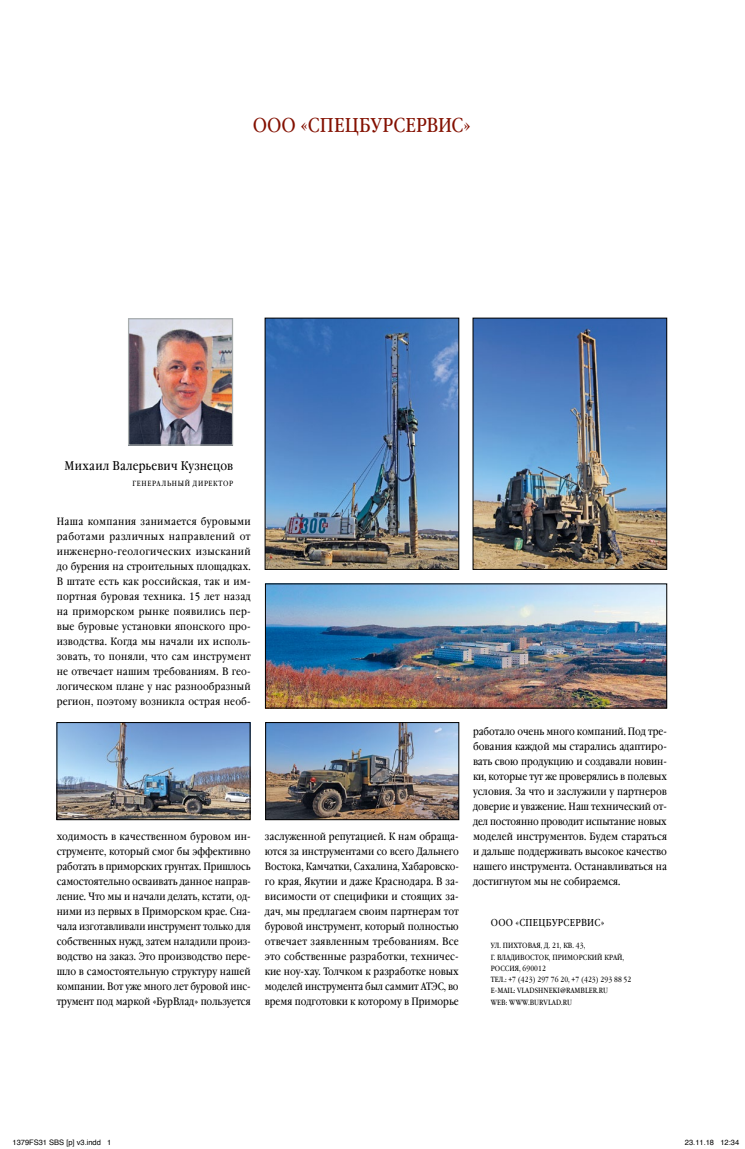
<style>
.page{position:relative;width:745px;height:1149px;background:#fff}
.page>*{position:absolute;margin:0;border:0;box-sizing:border-box;transform-origin:0 0}
.t1{font:20px "Garamond Narrow Book FS";color:#831000}
.t2{font:12.5px "Garamond Narrow Book FS";letter-spacing:.01em;color:#000}
.t3{font:10.62px/15px "Garamond Narrow Book FS";letter-spacing:-.005em;color:#000;text-align:justify}
.t4{font:10px "Garamond Narrow Book FS";letter-spacing:.03em;color:#000}
.t5{font:7.5px/11.2px "Garamond Narrow Book FS";letter-spacing:.025em;color:#000}
.t6{font:7.5px "Helvetica";color:#000}
.t7{font:7.5px "Garamond Narrow Book FS";letter-spacing:.205em;color:#000}
</style>
<div class="page">
<img style="left:267px;top:320px;width:189px;height:247px">
<img style="left:474px;top:320px;width:190px;height:247px">
<img style="left:59px;top:724px;width:189px;height:94px">
<div style="left:57px;top:722px;width:193px;height:98px;border:1px solid #000"></div>
<img style="left:267px;top:724px;width:189px;height:94px">
<div style="left:265px;top:722px;width:193px;height:98px;border:1px solid #000"></div>
<img style="left:267px;top:586px;width:397px;height:120px">
<img style="left:130px;top:320px;width:101px;height:124px">
<div style="left:128px;top:318px;width:105px;height:128px;border:1px solid #a8adad"></div>
<h1 class="t1" style="left:252px;top:112px;width:219px">ООО «СПЕЦБУРСЕРВИС»</h1>
<p class="t2" style="left:64px;top:458px;width:170px">МИХАИЛ ВАЛЕРЬЕВИЧ КУЗНЕЦОВ</p>
<p class="t7" style="left:132px;top:479px;width:87px">ГЕНЕРАЛЬНЫЙ ДИРЕКТО</p>
<p class="t5" style="left:229px;top:478px;width:6px">Р</p>
<p class="t3" style="left:57px;top:514px;width:195px">НАША КОМПАНИЯ ЗАНИМАЕТСЯ БУРОВЫМИ РАБОТАМИ РАЗЛИЧНЫХ НАПРАВЛЕНИЙ ОТ ИНЖЕНЕРНО-ГЕОЛОГИЧЕСКИХ ИЗЫСКАНИЙ ДО БУРЕНИЯ НА СТРОИТЕЛЬНЫХ ПЛОЩАДКАХ.<br>В ШТАТЕ ЕСТЬ КАК РОССИЙСКАЯ, ТАК И ИМ-ПОРТНАЯ БУРОВАЯ ТЕХНИКА. 15 ЛЕТ НАЗАД НА ПРИМОРСКОМ РЫНКЕ ПОЯВИЛИСЬ ПЕР-ВЫЕ БУРОВЫЕ УСТАНОВКИ ЯПОНСКОГО ПРО-ИЗВОДСТВА. КОГДА МЫ НАЧАЛИ ИХ ИСПОЛЬ-ЗОВАТЬ, ТО ПОНЯЛИ, ЧТО САМ ИНСТРУМЕНТ НЕ ОТВЕЧАЕТ НАШИМ ТРЕБОВАНИЯМ. В ГЕО-ЛОГИЧЕСКОМ ПЛАНЕ У НАС РАЗНООБРАЗНЫЙ РЕГИОН, ПОЭТОМУ ВОЗНИКЛА ОСТРАЯ НЕОБ-</p>
<p class="t3" style="left:57px;top:829px;width:195px">ХОДИМОСТЬ В КАЧЕСТВЕННОМ БУРОВОМ ИН-СТРУМЕНТЕ, КОТОРЫЙ СМОГ БЫ ЭФФЕКТИВНО РАБОТАТЬ В ПРИМОРСКИХ ГРУНТАХ. ПРИШЛОСЬ САМОСТОЯТЕЛЬНО ОСВАИВАТЬ ДАННОЕ НАПРАВ-ЛЕНИЕ. ЧТО МЫ И НАЧАЛИ ДЕЛАТЬ, КСТАТИ, ОД-НИМИ ИЗ ПЕРВЫХ В ПРИМОРСКОМ КРАЕ. СНА-ЧАЛА ИЗГОТАВЛИВАЛИ ИНСТРУМЕНТ ТОЛЬКО ДЛЯ СОБСТВЕННЫХ НУЖД, ЗАТЕМ НАЛАДИЛИ ПРОИЗ-ВОДСТВО НА ЗАКАЗ. ЭТО ПРОИЗВОДСТВО ПЕРЕ-ШЛО В САМОСТОЯТЕЛЬНУЮ СТРУКТУРУ НАШЕЙ КОМПАНИИ. ВОТ УЖЕ МНОГО ЛЕТ БУРОВОЙ ИНС-ТРУМЕНТ ПОД МАРКОЙ «БУРВЛАД» ПОЛЬЗУЕТСЯ</p>
<p class="t3" style="left:265px;top:829px;width:195px">ЗАСЛУЖЕННОЙ РЕПУТАЦИЕЙ. К НАМ ОБРАЩА-ЮТСЯ ЗА ИНСТРУМЕНТАМИ СО ВСЕГО ДАЛЬНЕГО ВОСТОКА, КАМЧАТКИ, САХАЛИНА, ХАБАРОВСКО-ГО КРАЯ, ЯКУТИИ И ДАЖЕ КРАСНОДАРА. В ЗА-ВИСИМОСТИ ОТ СПЕЦИФИКИ И СТОЯЩИХ ЗА-ДАЧ, МЫ ПРЕДЛАГАЕМ СВОИМ ПАРТНЕРАМ ТОТ БУРОВОЙ ИНСТРУМЕНТ, КОТОРЫЙ ПОЛНОСТЬЮ ОТВЕЧАЕТ ЗАЯВЛЕННЫМ ТРЕБОВАНИЯМ. ВСЕ ЭТО СОБСТВЕННЫЕ РАЗРАБОТКИ, ТЕХНИЧЕС-КИЕ НОУ-ХАУ. ТОЛЧКОМ К РАЗРАБОТКЕ НОВЫХ МОДЕЛЕЙ ИНСТРУМЕНТА БЫЛ САММИТ АТЭС, ВО ВРЕМЯ ПОДГОТОВКИ К КОТОРОМУ В ПРИМОРЬЕ</p>
<p class="t3" style="left:472px;top:724px;width:195px">РАБОТАЛО ОЧЕНЬ МНОГО КОМПАНИЙ. ПОД ТРЕ-БОВАНИЯ КАЖДОЙ МЫ СТАРАЛИСЬ АДАПТИРО-ВАТЬ СВОЮ ПРОДУКЦИЮ И СОЗДАВАЛИ НОВИН-КИ, КОТОРЫЕ ТУТ ЖЕ ПРОВЕРЯЛИСЬ В ПОЛЕВЫХ УСЛОВИЯ. ЗА ЧТО И ЗАСЛУЖИЛИ У ПАРТНЕРОВ ДОВЕРИЕ И УВАЖЕНИЕ. НАШ ТЕХНИЧЕСКИЙ ОТ-ДЕЛ ПОСТОЯННО ПРОВОДИТ ИСПЫТАНИЕ НОВЫХ МОДЕЛЕЙ ИНСТРУМЕНТОВ. БУДЕМ СТАРАТЬСЯ И ДАЛЬШЕ ПОДДЕРЖИВАТЬ ВЫСОКОЕ КАЧЕСТВО НАШЕГО ИНСТРУМЕНТА. ОСТАНАВЛИВАТЬСЯ НА ДОСТИГНУТОМ МЫ НЕ СОБИРАЕМСЯ.</p>
<p class="t4" style="left:490px;top:916px;width:115px">ООО «СПЕЦБУРСЕРВИС»</p>
<p class="t5" style="left:490px;top:940px;width:29px">УЛ. ПИХТОВАЯ</p>
<p class="t5" style="left:540px;top:940px;width:46px">, Д. 21, КВ. 43,</p>
<p class="t5" style="left:490px;top:951px;width:36px">Г. ВЛАДИВОСТОК</p>
<p class="t5" style="left:548px;top:951px;width:77px">, ПРИМОРСКИЙ КРАЙ,</p>
<p class="t5" style="left:490px;top:962px;width:6px">РОСС</p>
<p class="t5" style="left:490px;top:962px;width:142px;text-indent:19px">ИЯ, 690012<br>ТЕЛ.: +7 (423) 297 76 20, +7 (423) 293 88 52<br>E-MAIL: VLADSHNEKI@RAMBLER.RU<br>WEB: WWW</p>
<p class="t5" style="left:527px;top:996px;width:45px">.BURVLAD.RU</p>
<p class="t6" style="left:12px;top:1137px;width:100px">1379FS31 SBS [p] v3.indd 1</p>
<p class="t6" style="left:684px;top:1137px;width:56px">23.11.18 12:34</p>
</div>
